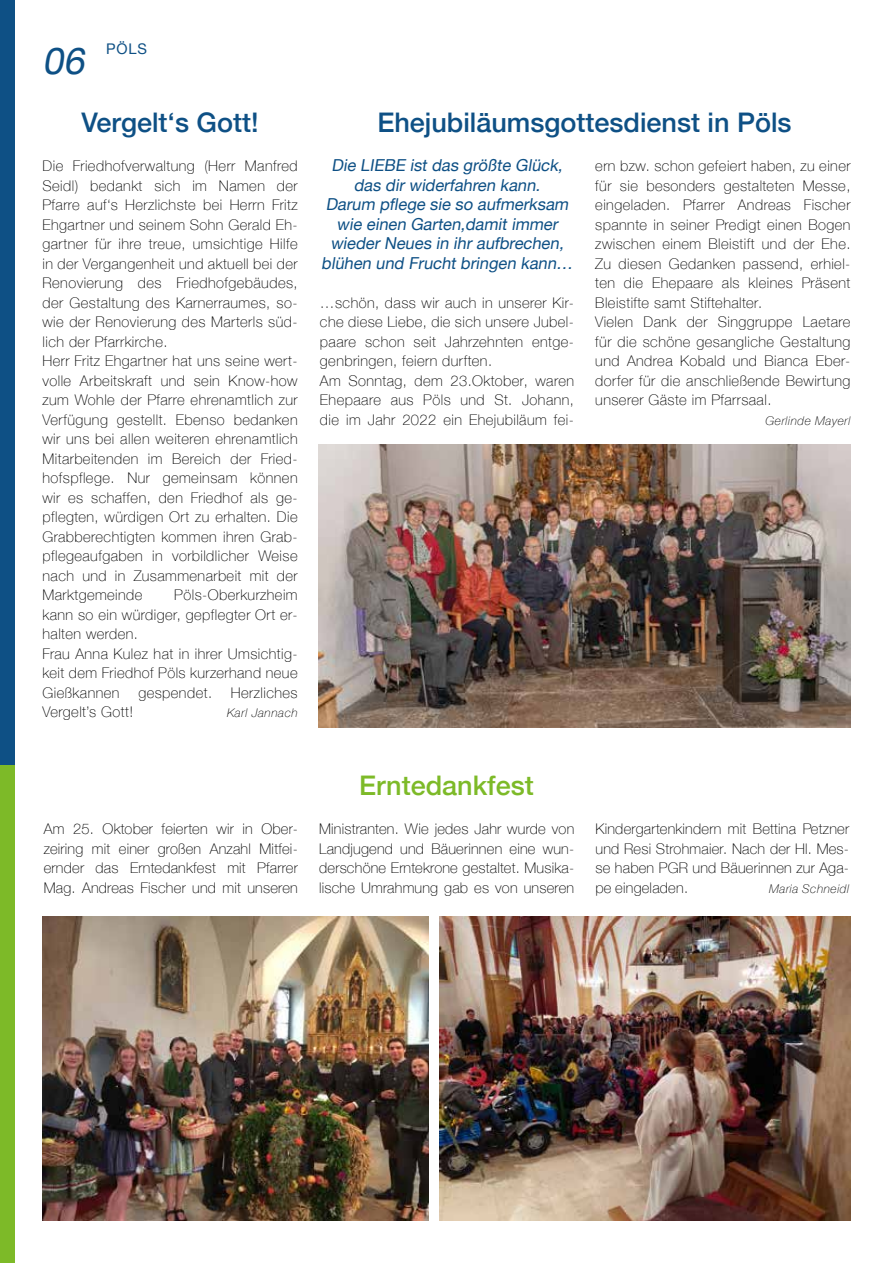
<style>
.page{position:relative;width:893px;height:1263px;background:#fff}
.page>*{position:absolute;margin:0;border:0;box-sizing:border-box;transform-origin:0 0}
.t1{font:italic 37.5px "Helvetica Neue";color:#0e5085}
.t2{font:500 27px "Helvetica Neue";color:#0e5085}
.t3{font:500 27px "Helvetica Neue";color:#7dba28}
.t4{font:italic 16.5px/19.5px "Helvetica Neue";color:#0e5085;text-align:center}
.t5{font:100 14.7px/19.5px "Helvetica Neue";letter-spacing:.03em;color:#000}
.t6{font:14.7px "Helvetica Neue";color:#0e5085}
.t7{font:italic 100 12px "Helvetica Neue";letter-spacing:.045em;color:#000}
</style>
<div class="page">
<div style="left:0;top:0;width:15px;height:1263px;background:#0e5085"></div>
<img style="left:42px;top:916px;width:387px;height:304px">
<img style="left:440px;top:916px;width:410px;height:304px">
<img style="left:319px;top:444px;width:531px;height:283px">
<div style="left:0;top:765px;width:15px;height:498px;background:#7dba28"></div>
<h1 class="t1" style="left:43px;top:33px;width:52px">06</h1>
<p class="t6" style="left:106px;top:38px;width:42px">PÖLS</p>
<h2 class="t2" style="left:82px;top:101px;width:179px">Vergelt‘s Gott!</h2>
<h2 class="t2" style="left:377px;top:101px;width:416px">Ehejubiläumsgottesdienst in Pöls</h2>
<p class="t4" style="left:321px;top:156px;width:257px">Die LIEBE istdas größte Glück, das dirwiderfahren kann.<br>Darum pflege sie so aufmerksam wie einen Garten,damitimmer wiederNeues in ihraufbrechen, blühen und Fruchtbringen kann…</p>
<p class="t5" style="left:320px;top:292px;width:256px">…schön, dass wir auch in unserer Kir&shy;che diese Liebe, die sich unsere Jubel&shy;paare schon seit Jahrzehnten entge&shy;genbringen, feiern durften.<br>Am Sonntag, dem 23.Oktober, waren Ehepaare aus Pöls und St. Johann, die im Jahr 2022 ein Ehejubiläum fei-</p>
<p class="t5" style="left:43px;top:155px;width:257px">Die Friedhofverwaltung (Herr Manfred Seidl) bedankt sich im Namen der Pfarre auf‘s Herzlichste bei Herrn Fritz Ehgartner und seinem Sohn Gerald Eh&shy;gartner für ihre treue, umsichtige Hilfe in der Vergangenheit und aktuell bei der Renovierung des Friedhofgebäudes, der Gestaltung des Karnerraumes, so&shy;wie der Renovierung des Marterls süd&shy;lich der Pfarrkirche.<br>Herr Fritz Ehgartner hat uns seine wert&shy;volle Arbeitskraft und sein Know-how zum Wohle der Pfarre ehrenamtlich zur Verfügung gestellt. Ebenso bedanken wir uns bei allen weiteren ehrenamtlich Mitarbeitenden im Bereich der Fried&shy;hofspflege. Nur gemeinsam können wir es schaffen, den Friedhof als ge&shy;pflegten, würdigen Ort zu erhalten. Die Grabberechtigten kommen ihren Grab&shy;pflegeaufgaben in vorbildlicher Weise nach und in Zusammenarbeit mit der Marktgemeinde</p>
<p class="t5" style="left:595px;top:155px;width:257px">ern bzw. schon gefeiert haben, zu einer für sie besonders gestalteten Messe, eingeladen. Pfarrer Andreas Fischer spannte in seiner Predigt einen Bogen zwischen einem Bleistift und der Ehe.<br>Zu diesen Gedanken passend, erhiel&shy;ten die Ehepaare als kleines Präsent Bleistifte samt Stiftehalter.<br>Vielen Dank der Singgruppe Laetare für die schöne gesangliche Gestaltung und Andrea Kobald und Bianca Eber&shy;dorfer für die anschließende Bewirtung unserer Gäste im Pfarrsaal.</p>
<p class="t7" style="left:765px;top:411px;width:86px">Gerlinde Mayerl</p>
<p class="t5" style="left:43px;top:584px;width:257px;text-indent:132px">Pöls-Oberkurzheim kann so ein würdiger, gepflegter Ort er&shy;halten werden.<br>Frau Anna Kulez hat in ihrer Umsichtig&shy;keit dem Friedhof Pöls kurzerhand neue<br>Gießkannen</p>
<p class="t5" style="left:138px;top:682px;width:75px">gespendet.</p>
<p class="t5" style="left:231px;top:682px;width:68px">Herzliches</p>
<p class="t5" style="left:43px;top:701px;width:92px">Vergelt’s Gott!</p>
<p class="t7" style="left:227px;top:704px;width:72px">Karl Jannach</p>
<h2 class="t3" style="left:359px;top:764px;width:176px">Erntedankfest</h2>
<p class="t5" style="left:44px;top:818px;width:256px;text-align:justify">Am 25. Oktober feierten wir in Ober&shy;zeiring mit einer großen Anzahl Mitfei&shy;ernder das Erntedankfest mit Pfarrer Mag. Andreas Fischer und mit unseren</p>
<p class="t5" style="left:319px;top:818px;width:257px;text-align:justify">Ministranten. Wie jedes Jahr wurde von Landjugend und Bäuerinnen eine wun&shy;derschöne Erntekrone gestaltet. Musika&shy;lische Umrahmung gab es von unseren</p>
<p class="t5" style="left:595px;top:818px;width:255px;text-align:justify">Kindergartenkindern mit Bettina Petzner und Resi Strohmaier. Nach der Hl. Mes&shy;se haben PGR und Bäuerinnen zur Aga&shy;pe eingeladen.</p>
<p class="t7" style="left:769px;top:879px;width:81px">Maria Schneidl</p>
</div>
